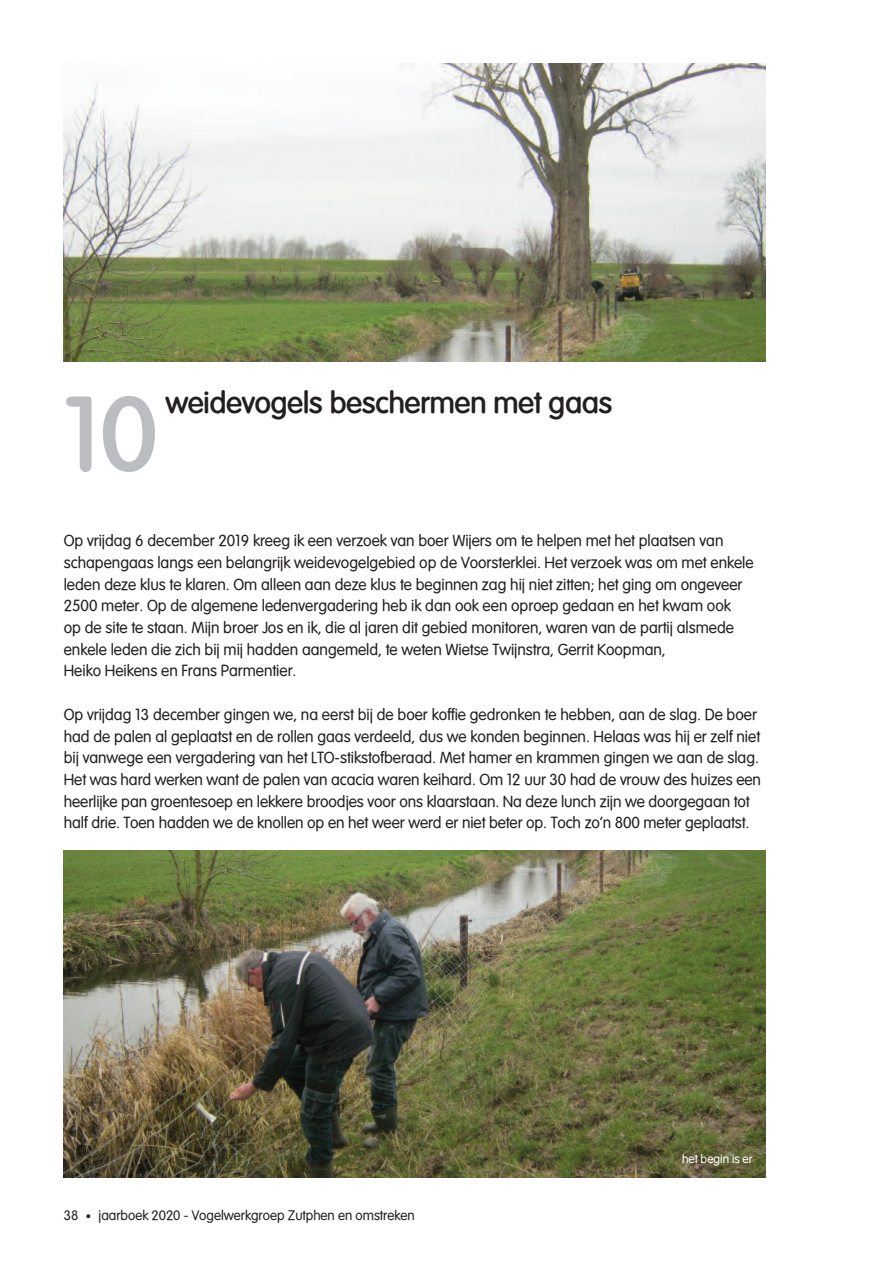
<style>
.page{position:relative;width:893px;height:1263px;background:#fff}
.page>*{position:absolute;margin:0;border:0;box-sizing:border-box;transform-origin:0 0}
.t1{font:700 105px "Vogel";color:#bcbdc0}
.t2{font:700 30px "Vogel";color:#231f20}
.t3{font:15.75px/21.8px "Vogel Normal";color:#231f20}
.t4{font:13.5px "Vogel Normal";color:#231f20}
.t5{font:12px "Vogel Normal";color:#fff}
.s1{font-size:10.5px}
</style>
<div class="page">
<img style="left:64px;top:64px;width:701px;height:297px">
<img style="left:64px;top:850px;width:701px;height:328px">
<h1 class="t1" style="left:64px;top:374px;width:95px">10</h1>
<h2 class="t2" style="left:166px;top:386px;width:448px">weidevogels beschermen met gaas</h2>
<p class="t3" style="left:64px;top:530px;width:691px">Op vrijdag 6 december 2019 kreeg ik een verzoek van boer Wijers om te helpen met het plaatsen van schapengaas langs een belangrijk weidevogelgebied op de Voorsterklei. Het verzoek was om met enkele leden deze klus te klaren. Om alleen aan deze klus te beginnen zag hij niet zitten; het ging om ongeveer 2500 meter. Op de algemene ledenvergadering heb ik dan ook een oproep gedaan en het kwam ook<br>op de site te staan. Mijn broer Jos en ik, die al jaren dit gebied monitoren, waren van de partij alsmede enkele leden die zich bij mij hadden aangemeld, te weten Wietse Twijnstra, Gerrit Koopman,<br>Heiko Heikens en Frans Parmentier.</p>
<p class="t3" style="left:64px;top:703px;width:699px">Op vrijdag 13 december gingen we, na eerst bij de boer koffie gedronken te hebben, aan de slag. De boer had de palen al geplaatst en de rollen gaas verdeeld, dus we konden beginnen. Helaas was hij er zelf niet bij vanwege een vergadering van het LTO-stikstofberaad. Met hamer en krammen gingen we aan de slag.<br>Het was hard werken want de palen van acacia waren keihard. Om 12 uur 30 had de vrouw des huizes een heerlijke pan groentesoep en lekkere broodjes voor ons klaarstaan. Na deze lunch zijn we doorgegaan tot half drie. Toen hadden we de knollen op en het weer werd er niet beter op. Toch zo’n 800 meter geplaatst.</p>
<p class="t4" style="left:64px;top:1208px;width:352px">38 <span class="s1">•</span> jaarboek 2020 - Vogelwerkgroep Zutphen en omstreken</p>
<p class="t5" style="left:682px;top:1152px;width:72px">het begin is er</p>
</div>
